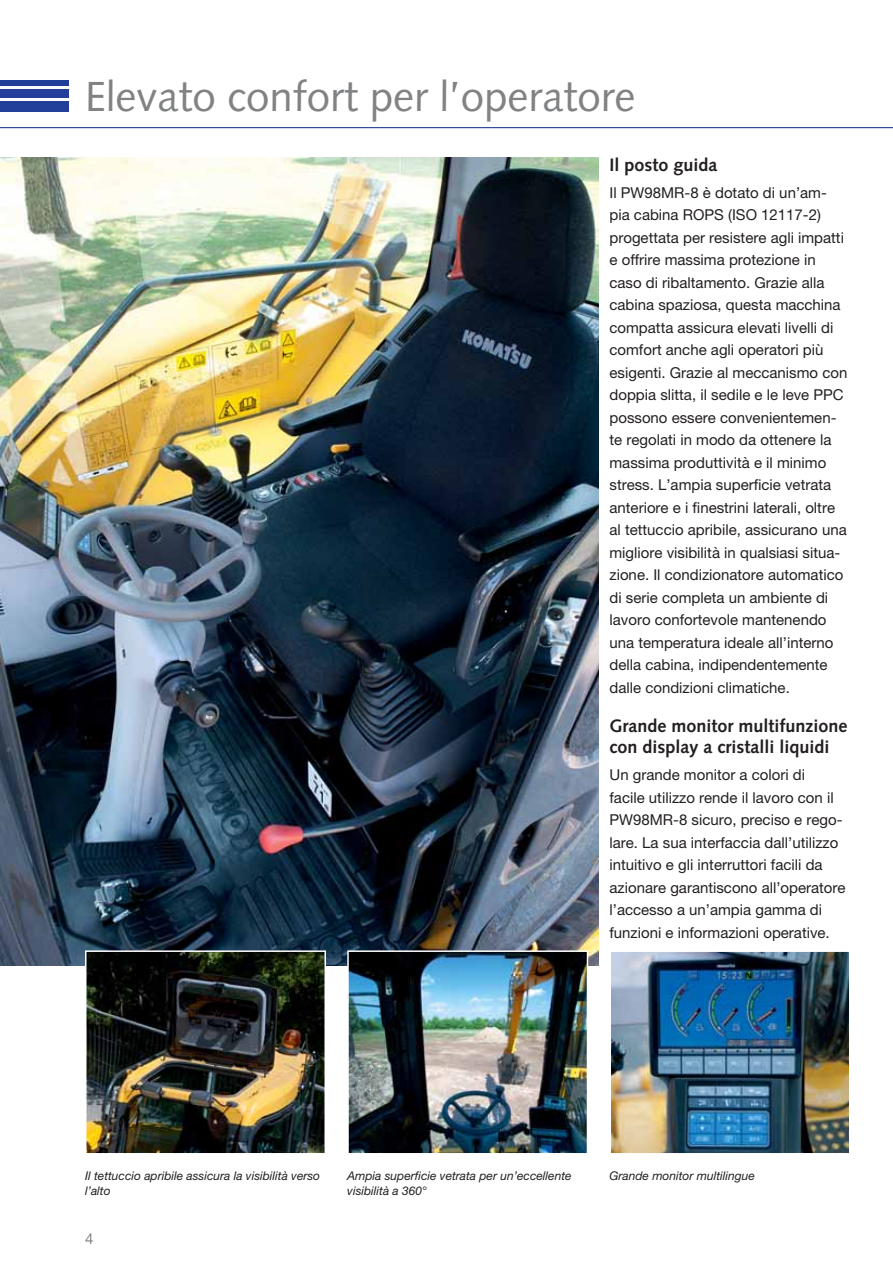
<style>
.page{position:relative;width:893px;height:1263px;background:#fff}
.page>*{position:absolute;margin:0;border:0;box-sizing:border-box;transform-origin:0 0}
.t1{font:42px "Syntax LTCE";color:#808284}
.t2{font:700 18px/21px "Syntax LTCE";color:#231f20}
.t3{font:15px/22.5px "Helvetica Neue LT Pro";color:#231f20}
.t4{font:15px "Helvetica Neue LT Pro";color:#808284}
.t5{font:italic 12px/15px "Helvetica Neue LT Pro";color:#231f20}
</style>
<div class="page">
<hr style="left:0;top:127px;width:893px;height:1px;background:#223f99">
<div style="left:0;top:101px;width:68px;height:10px;background:#223f99"></div>
<div style="left:0;top:89px;width:68px;height:8px;background:#223f99"></div>
<div style="left:0;top:80px;width:68px;height:5px;background:#223f99"></div>
<img style="left:0;top:157px;width:598px;height:808px">
<img style="left:350px;top:953px;width:235px;height:199px">
<div style="left:347px;top:950px;width:241px;height:205px;border:2px solid #fff"></div>
<img style="left:612px;top:953px;width:235px;height:199px">
<div style="left:609px;top:950px;width:241px;height:205px;border:2px solid #fff"></div>
<img style="left:88px;top:953px;width:235px;height:199px">
<div style="left:85px;top:950px;width:241px;height:205px;border:2px solid #fff"></div>
<h1 class="t1" style="left:85px;top:77px;width:552px">Elevato confort per l’operatore</h1>
<p class="t2" style="left:609px;top:155px;width:110px">Il posto guida</p>
<p class="t3" style="left:609px;top:183px;width:239px">Il PW98MR-8 è dotato di un’am&shy;pia cabina ROPS (ISO 12117-2) progettata per resistere agli impatti e offrire massima protezione in caso di ribaltamento. Grazie alla cabina spaziosa, questa macchina compatta assicura elevati livelli di comfort anche agli operatori più esigenti. Grazie al meccanismo con doppia slitta, il sedile e le leve PPC possono essere convenientemen&shy;te regolati in modo da ottenere la massima produttività e il minimo stress. L’ampia superficie vetrata anteriore e i finestrini laterali, oltre al tettuccio apribile, assicurano una migliore visibilità in qualsiasi situa&shy;zione. Il condizionatore automatico di serie completa un ambiente di lavoro confortevole mantenendo una temperatura ideale all’interno della cabina, indipendentemente dalle condizioni climatiche.</p>
<p class="t2" style="left:609px;top:717px;width:240px">Grande monitor multifunzione con display a cristalli liquidi</p>
<p class="t3" style="left:609px;top:765px;width:238px">Un grande monitor a colori di<br>facile utilizzo rende il lavoro con il PW98MR-8 sicuro, preciso e rego&shy;lare. La sua interfaccia dall’utilizzo intuitivo e gli interruttori facili da azionare garantiscono all’operatore l’accesso a un’ampia gamma di funzioni e informazioni operative.</p>
<p class="t5" style="left:85px;top:1170px;width:237px">Il tettuccio apribile assicura la visibilità verso l’alto</p>
<p class="t5" style="left:347px;top:1170px;width:226px">Ampia superficie vetrata per un’eccellente visibilità a 360°</p>
<p class="t5" style="left:609px;top:1170px;width:147px">Grande monitor multilingue</p>
<p class="t4" style="left:85px;top:1233px;width:10px">4</p>
</div>
